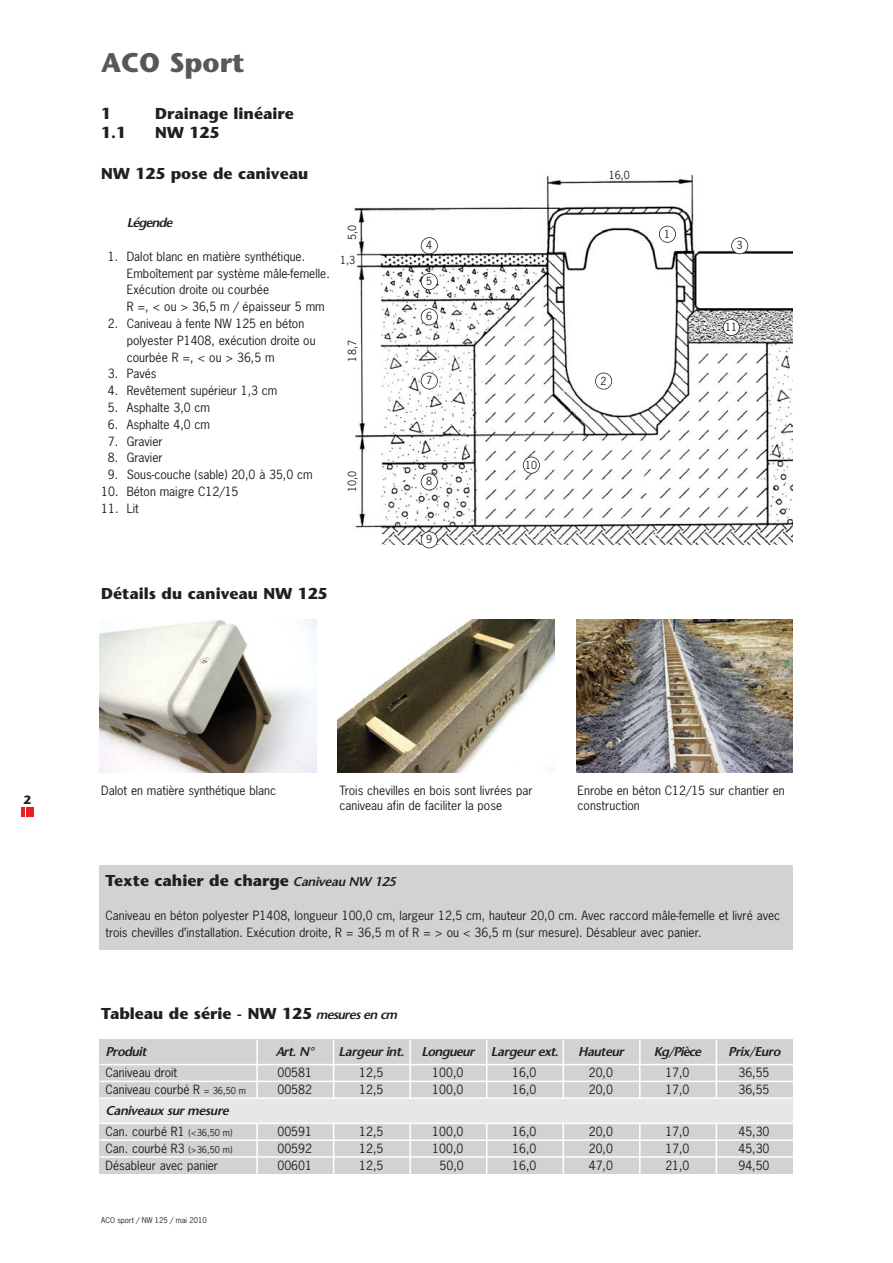
<style>
.page{position:relative;width:893px;height:1263px;background:#fff}
.page>*{position:absolute;margin:0;border:0;box-sizing:border-box;transform-origin:0 0}
.t1{font:700 27px "Stone Sans";color:#57585a}
.t2{font:700 15.75px "Stone Sans";color:#231f20}
.t3{font:italic 600 12.75px "Stone Sans";color:#231f20}
.t4{font:12px/16.8px "News Gothic";color:#231f20}
.t5{font:700 12px "Stone Sans";color:#231f20}
.t6{font:10.5px "News Gothic";color:#231f20}
.t7{font:7.5px "News Gothic";color:#231f20}
.s1{font-weight:600;font-style:italic;font-size:12.75px}
.s2{font-size:9px}
</style>
<div class="page">
<div style="left:100px;top:866px;width:693px;height:84px;background:#d1d2d4"></div>
<div style="left:100px;top:1039px;width:693px;height:135px;background:#d1d2d4"></div>
<hr style="left:716px;top:1040px;width:1px;height:134px;background:#fff">
<hr style="left:639px;top:1040px;width:1px;height:134px;background:#fff">
<hr style="left:562px;top:1040px;width:2px;height:134px;background:#fff">
<hr style="left:486px;top:1040px;width:1px;height:134px;background:#fff">
<hr style="left:409px;top:1040px;width:2px;height:134px;background:#fff">
<hr style="left:333px;top:1040px;width:1px;height:134px;background:#fff">
<hr style="left:256px;top:1040px;width:2px;height:134px;background:#fff">
<hr style="left:100px;top:1064px;width:693px;height:1px;background:#fff">
<hr style="left:100px;top:1081px;width:693px;height:1px;background:#fff">
<hr style="left:100px;top:1156px;width:693px;height:2px;background:#fff">
<div style="left:100px;top:1098px;width:693px;height:25px;background:#e6e7e9"></div>
<hr style="left:100px;top:1123px;width:693px;height:1px;background:#fff">
<hr style="left:100px;top:1139px;width:693px;height:2px;background:#fff">
<img style="left:354px;top:174px;width:439px;height:370px">
<hr style="left:100px;top:1097px;width:693px;height:2px;background:#fff">
<img style="left:100px;top:620px;width:217px;height:153px">
<img style="left:338px;top:620px;width:217px;height:153px">
<img style="left:576px;top:620px;width:217px;height:152px">
<div style="left:523px;top:457px;width:16px;height:16px;background:#fff;border-radius:50%"></div>
<div style="left:523px;top:457px;width:17px;height:17px;border:2px solid #231f20;border-radius:50%"></div>
<div style="left:421px;top:474px;width:16px;height:16px;background:#fff;border-radius:50%"></div>
<div style="left:421px;top:473px;width:17px;height:17px;border:2px solid #231f20;border-radius:50%"></div>
<div style="left:421px;top:273px;width:16px;height:17px;background:#fff;border-radius:50%"></div>
<div style="left:421px;top:273px;width:17px;height:17px;border:2px solid #231f20;border-radius:50%"></div>
<div style="left:421px;top:238px;width:16px;height:16px;background:#fff;border-radius:50%"></div>
<div style="left:421px;top:237px;width:17px;height:17px;border:2px solid #231f20;border-radius:50%"></div>
<div style="left:731px;top:238px;width:17px;height:16px;background:#fff;border-radius:50%"></div>
<div style="left:731px;top:237px;width:17px;height:17px;border:2px solid #231f20;border-radius:50%"></div>
<div style="left:595px;top:373px;width:17px;height:16px;background:#fff;border-radius:50%"></div>
<div style="left:595px;top:373px;width:17px;height:17px;border:2px solid #231f20;border-radius:50%"></div>
<div style="left:659px;top:226px;width:16px;height:16px;background:#fff;border-radius:50%"></div>
<div style="left:659px;top:226px;width:17px;height:17px;border:2px solid #231f20;border-radius:50%"></div>
<div style="left:421px;top:373px;width:16px;height:16px;background:#fff;border-radius:50%"></div>
<div style="left:421px;top:372px;width:17px;height:17px;border:2px solid #231f20;border-radius:50%"></div>
<div style="left:421px;top:532px;width:16px;height:16px;background:#fff;border-radius:50%"></div>
<div style="left:421px;top:531px;width:17px;height:17px;border:2px solid #231f20;border-radius:50%"></div>
<div style="left:421px;top:309px;width:16px;height:16px;background:#fff;border-radius:50%"></div>
<div style="left:421px;top:308px;width:17px;height:17px;border:2px solid #231f20;border-radius:50%"></div>
<div style="left:723px;top:319px;width:16px;height:17px;background:#fff;border-radius:50%"></div>
<div style="left:723px;top:319px;width:17px;height:17px;border:2px solid #231f20;border-radius:50%"></div>
<svg style="left:21px;top:808px;width:13px;height:9px"></svg>
<h1 class="t1" style="left:101px;top:46px;width:145px">ACO Sport</h1>
<h2 class="t2" style="left:101px;top:104px;width:11px">1</h2>
<h2 class="t2" style="left:155px;top:104px;width:140px">Drainage linéaire</h2>
<h2 class="t2" style="left:101px;top:123px;width:26px">1.1</h2>
<h2 class="t2" style="left:155px;top:123px;width:66px">NW 125</h2>
<h2 class="t2" style="left:101px;top:164px;width:208px">NW 125 pose de caniveau</h2>
<p class="t3" style="left:127px;top:215px;width:51px">Légende</p>
<p class="t4" style="left:127px;top:248px;width:205px;text-indent:-19px">1. Dalot blanc en matière synthétique.<br>Emboîtement par système mâle-femelle.<br>Exécution droite ou courbée<br>R =, &lt; ou &gt; 36,5 m / épaisseur 5 mm</p>
<p class="t4" style="left:127px;top:315px;width:190px;text-indent:-19px">2. Caniveau à fente NW 125 en béton polyester P1408, exécution droite ou courbée R =, &lt; ou &gt; 36,5 m</p>
<p class="t4" style="left:108px;top:365px;width:50px">3. Pavés</p>
<p class="t4" style="left:108px;top:382px;width:171px">4. Revêtement supérieur 1,3 cm</p>
<p class="t4" style="left:108px;top:399px;width:104px">5. Asphalte 3,0 cm</p>
<p class="t4" style="left:108px;top:416px;width:104px">6. Asphalte 4,0 cm</p>
<p class="t4" style="left:108px;top:433px;width:56px">7. Gravier</p>
<p class="t4" style="left:108px;top:449px;width:56px">8. Gravier</p>
<p class="t4" style="left:108px;top:466px;width:206px">9. Sous-couche (sable) 20,0 à 35,0 cm</p>
<p class="t4" style="left:101px;top:483px;width:139px">10. Béton maigre C12/15</p>
<p class="t4" style="left:101px;top:500px;width:39px">11. Lit</p>
<p class="t6" style="left:345px;top:240px;width:17px;rotate:-90deg">5,0</p>
<p class="t6" style="left:340px;top:254px;width:17px">1,3</p>
<p class="t6" style="left:345px;top:362px;width:23px;rotate:-90deg">18,7</p>
<p class="t6" style="left:345px;top:492px;width:23px;rotate:-90deg">10,0</p>
<h2 class="t2" style="left:101px;top:584px;width:228px">Détails du caniveau NW 125</h2>
<p class="t6" style="left:609px;top:168px;width:23px">16,0</p>
<p class="t6" style="left:664px;top:227px;width:8px">1</p>
<p class="t6" style="left:426px;top:239px;width:8px">4</p>
<p class="t6" style="left:736px;top:239px;width:8px">3</p>
<p class="t6" style="left:426px;top:274px;width:8px">5</p>
<p class="t6" style="left:426px;top:310px;width:8px">6</p>
<p class="t6" style="left:426px;top:374px;width:8px">7</p>
<p class="t6" style="left:426px;top:475px;width:8px">8</p>
<p class="t6" style="left:426px;top:533px;width:8px">9</p>
<p class="t6" style="left:525px;top:458px;width:14px">10</p>
<p class="t6" style="left:600px;top:374px;width:8px">2</p>
<p class="t6" style="left:725px;top:321px;width:14px">11</p>
<p class="t5" style="left:24px;top:793px;width:9px">2</p>
<p class="t4" style="left:101px;top:782px;width:176px">Dalot en matière synthétique blanc</p>
<p class="t4" style="left:339px;top:783px;width:195px;line-height:15px">Trois chevilles en bois sont livrées par caniveau afin de faciliter la pose</p>
<p class="t4" style="left:577px;top:783px;width:209px;line-height:15px">Enrobe en béton C12/15 sur chantier en construction</p>
<h2 class="t2" style="left:105px;top:871px;width:295px">Texte cahier de charge <span class="s1">Caniveau NW 125</span></h2>
<p class="t4" style="left:105px;top:907px;width:676px">Caniveau en béton polyester P1408, longueur 100,0 cm, largeur 12,5 cm, hauteur 20,0 cm. Avec raccord mâle-femelle et livré avec trois chevilles d’installation. Exécution droite, R = 36,5 m of R = &gt; ou &lt; 36,5 m (sur mesure). Désableur avec panier.</p>
<h2 class="t2" style="left:101px;top:1004px;width:301px">Tableau de série - NW 125 <span class="s1">mesuresencm</span></h2>
<p class="t3" style="left:105px;top:1044px;width:46px">Produit</p>
<p class="t3" style="left:276px;top:1044px;width:43px">Art.N°</p>
<p class="t3" style="left:338px;top:1044px;width:225px">Largeurint. Longueur Largeurext.</p>
<p class="t3" style="left:578px;top:1044px;width:50px">Hauteur</p>
<p class="t3" style="left:654px;top:1044px;width:52px">Kg/Pièce</p>
<p class="t3" style="left:728px;top:1044px;width:57px">Prix/Euro</p>
<p class="t4" style="left:105px;top:1064px;width:73px">Caniveau droit</p>
<p class="t4" style="left:277px;top:1064px;width:36px">00581</p>
<p class="t4" style="left:359px;top:1064px;width:26px">12,5</p>
<p class="t4" style="left:432px;top:1064px;width:33px">100,0</p>
<p class="t4" style="left:512px;top:1064px;width:26px">16,0</p>
<p class="t4" style="left:589px;top:1064px;width:26px">20,0</p>
<p class="t4" style="left:665px;top:1064px;width:26px">17,0</p>
<p class="t4" style="left:738px;top:1064px;width:33px">36,55</p>
<p class="t4" style="left:105px;top:1081px;width:142px">Caniveau courbé R <span class="s2">= 36,50 m</span></p>
<p class="t4" style="left:277px;top:1081px;width:36px">00582</p>
<p class="t4" style="left:359px;top:1081px;width:26px">12,5</p>
<p class="t4" style="left:432px;top:1081px;width:33px">100,0</p>
<p class="t4" style="left:512px;top:1081px;width:26px">16,0</p>
<p class="t4" style="left:589px;top:1081px;width:26px">20,0</p>
<p class="t4" style="left:665px;top:1081px;width:26px">17,0</p>
<p class="t4" style="left:738px;top:1081px;width:33px">36,55</p>
<p class="t3" style="left:105px;top:1103px;width:128px">Caniveauxsurmesure</p>
<p class="t4" style="left:105px;top:1123px;width:128px">Can. courbé R1 <span class="s2">(&lt;36,50 m)</span></p>
<p class="t4" style="left:277px;top:1123px;width:36px">00591</p>
<p class="t4" style="left:359px;top:1123px;width:26px">12,5</p>
<p class="t4" style="left:432px;top:1123px;width:33px">100,0</p>
<p class="t4" style="left:512px;top:1123px;width:26px">16,0</p>
<p class="t4" style="left:589px;top:1123px;width:26px">20,0</p>
<p class="t4" style="left:665px;top:1123px;width:26px">17,0</p>
<p class="t4" style="left:738px;top:1123px;width:33px">45,30</p>
<p class="t4" style="left:105px;top:1140px;width:128px">Can. courbé R3 <span class="s2">(&gt;36,50 m)</span></p>
<p class="t4" style="left:277px;top:1140px;width:36px">00592</p>
<p class="t4" style="left:359px;top:1140px;width:26px">12,5</p>
<p class="t4" style="left:432px;top:1140px;width:33px">100,0</p>
<p class="t4" style="left:512px;top:1140px;width:26px">16,0</p>
<p class="t4" style="left:589px;top:1140px;width:26px">20,0</p>
<p class="t4" style="left:665px;top:1140px;width:26px">17,0</p>
<p class="t4" style="left:738px;top:1140px;width:33px">45,30</p>
<p class="t4" style="left:105px;top:1157px;width:114px">Désableur avec panier</p>
<p class="t4" style="left:277px;top:1157px;width:36px">00601</p>
<p class="t4" style="left:359px;top:1157px;width:26px">12,5</p>
<p class="t4" style="left:439px;top:1157px;width:26px">50,0</p>
<p class="t4" style="left:512px;top:1157px;width:26px">16,0</p>
<p class="t4" style="left:589px;top:1157px;width:26px">47,0</p>
<p class="t4" style="left:665px;top:1157px;width:26px">21,0</p>
<p class="t4" style="left:738px;top:1157px;width:33px">94,50</p>
<p class="t7" style="left:101px;top:1216px;width:107px">ACO sport / NW 125 / mai 2010</p>
</div>
